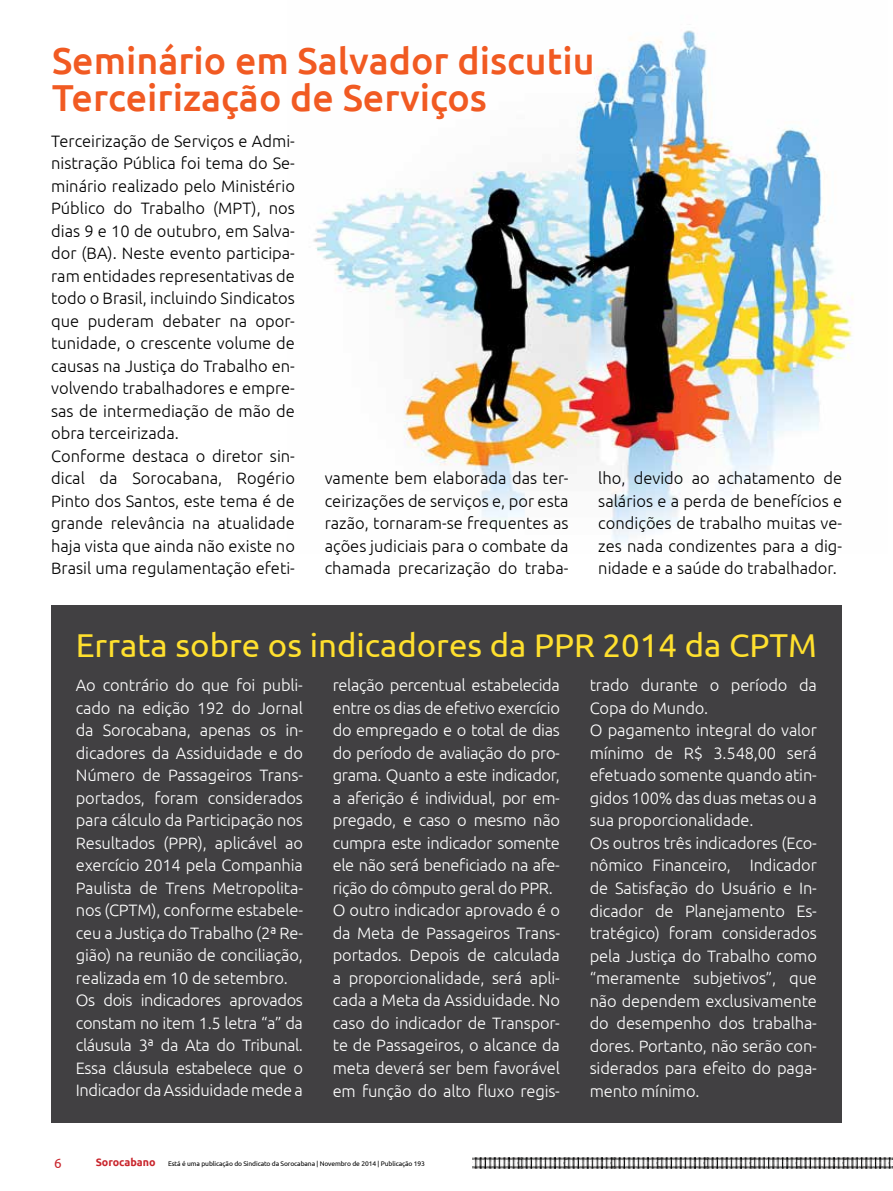
<style>
.page{position:relative;width:893px;height:1191px;background:#fff}
.page>*{position:absolute;margin:0;border:0;box-sizing:border-box;transform-origin:0 0}
.t1{font:500 37.5px/37.5px "Ubuntu";color:#f15a22}
.t2{font:33px "Ubuntu";color:#ffe02e}
.t3{font:300 16.5px/22.5px "Ubuntu";letter-spacing:-.01em;color:#fff}
.t4{font:300 16.5px/22.5px "Ubuntu";color:#000;text-align:justify}
.t5{font:13.5px "Ubuntu";color:#c9252c}
.t6{font:6.75px "Ubuntu";letter-spacing:-.015em;color:#000}
.s1{font-weight:700;font-size:10.65px;color:#c9252c}
</style>
<div class="page">
<img style="left:521px;top:1157px;width:44px;height:12px">
<img style="left:707px;top:1157px;width:44px;height:12px">
<img style="left:614px;top:1157px;width:44px;height:12px">
<img style="left:800px;top:1157px;width:44px;height:12px">
<img style="left:565px;top:1157px;width:49px;height:12px">
<img style="left:751px;top:1157px;width:49px;height:12px">
<img style="left:658px;top:1157px;width:49px;height:12px">
<img style="left:472px;top:1157px;width:49px;height:12px">
<img style="left:844px;top:1157px;width:48px;height:12px">
<div style="left:51px;top:606px;width:791px;height:517px;background:#414042"></div>
<img style="left:313px;top:30px;width:540px;height:513px">
<h1 class="t1" style="left:52px;top:40px;width:544px">Seminário em Salvador discutiu<br>Terceirização de Serviços</h1>
<p class="t4" style="left:51px;top:129px;width:245px;text-align:left">Terceirização de Serviços e Admi&shy;nistração Pública foi tema do Se&shy;minário realizado pelo Ministério<br>Público do Trabalho (MPT), nos dias 9 e 10 de outubro, em Salva&shy;dor (BA). Neste evento participa&shy;ram entidades representativas de todo o Brasil, incluindo Sindicatos que puderam debater na opor&shy;tunidade, o crescente volume de causas na Justiça do Trabalho en&shy;volvendo trabalhadores e empre&shy;sas de intermediação de mão de obra terceirizada.<br>Conforme destaca o diretor sin&shy;dical da Sorocabana, Rogério<br>Pinto dos Santos, este tema é de grande relevância na atualidade haja vista que ainda não existe no<br>Brasil uma regulamentação efeti-</p>
<p class="t4" style="left:325px;top:466px;width:245px">vamente bem elaborada das ter&shy;ceirizações de serviços e, por esta razão, tornaram-se frequentes as ações judiciais para o combate da chamada precarização do traba-</p>
<p class="t4" style="left:598px;top:466px;width:245px">lho, devido ao achatamento de salários e a perda de benefícios e condições de trabalho muitas ve&shy;zes nada condizentes para a dig&shy;nidade e a saúde do trabalhador.</p>
<h2 class="t2" style="left:76px;top:625px;width:743px">Errata sobre os indicadores da PPR 2014 da CPTM</h2>
<p class="t3" style="left:76px;top:673px;width:229px">Ao contrário do que foi publi&shy;cado na edição 192 do Jornal da Sorocabana, apenas os in&shy;dicadores da Assiduidade e do<br>Número de Passageiros Trans&shy;portados, foram considerados para cálculo da Participação nos<br>Resultados (PPR), aplicável ao exercício 2014 pela Companhia<br>Paulista de Trens Metropolita&shy;nos (CPTM), conforme estabele&shy;ceu a Justiça do Trabalho (2ª Re&shy;gião) na reunião de conciliação, realizada em 10 de setembro.<br>Os dois indicadores aprovados constam no item 1.5 letra “a” da cláusula 3ª da Ata do Tribunal.<br>Essa cláusula estabelece que o<br>Indicador da Assiduidade mede a</p>
<p class="t3" style="left:333px;top:673px;width:229px">relação percentual estabelecida entre os dias de efetivo exercício do empregado e o total de dias do período de avaliação do pro&shy;grama. Quanto a este indicador, a aferição é individual, por em&shy;pregado, e caso o mesmo não cumpra este indicador somente ele não será beneficiado na afe&shy;rição do cômputo geral do PPR.<br>O outro indicador aprovado é o da Meta de Passageiros Trans&shy;portados. Depois de calculada a proporcionalidade, será apli&shy;cada a Meta da Assiduidade. No caso do indicador de Transpor&shy;te de Passageiros, o alcance da meta deverá ser bem favorável em função do alto fluxo regis-</p>
<p class="t3" style="left:590px;top:674px;width:229px">trado durante o período da<br>Copa do Mundo.<br>O pagamento integral do valor mínimo de R$ 3.548,00 será efetuado somente quando atin&shy;gidos 100% das duas metas ou a sua proporcionalidade.<br>Os outros três indicadores (Eco&shy;nômico Financeiro, Indicador de Satisfação do Usuário e In&shy;dicador de Planejamento Es&shy;tratégico) foram considerados pela Justiça do Trabalho como “meramente subjetivos”, que não dependem exclusivamente do desempenho dos trabalha&shy;dores. Portanto, não serão con&shy;siderados para efeito do paga&shy;mento mínimo.</p>
<p class="t5" style="left:54px;top:1154px;width:9px">6</p>
<p class="t6" style="left:96px;top:1159px;width:331px"><span class="s1">Sorocabano</span> Está é uma publicação do Sindicato da Sorocabana | Novembro de 2014 | Publicação 193</p>
</div>
